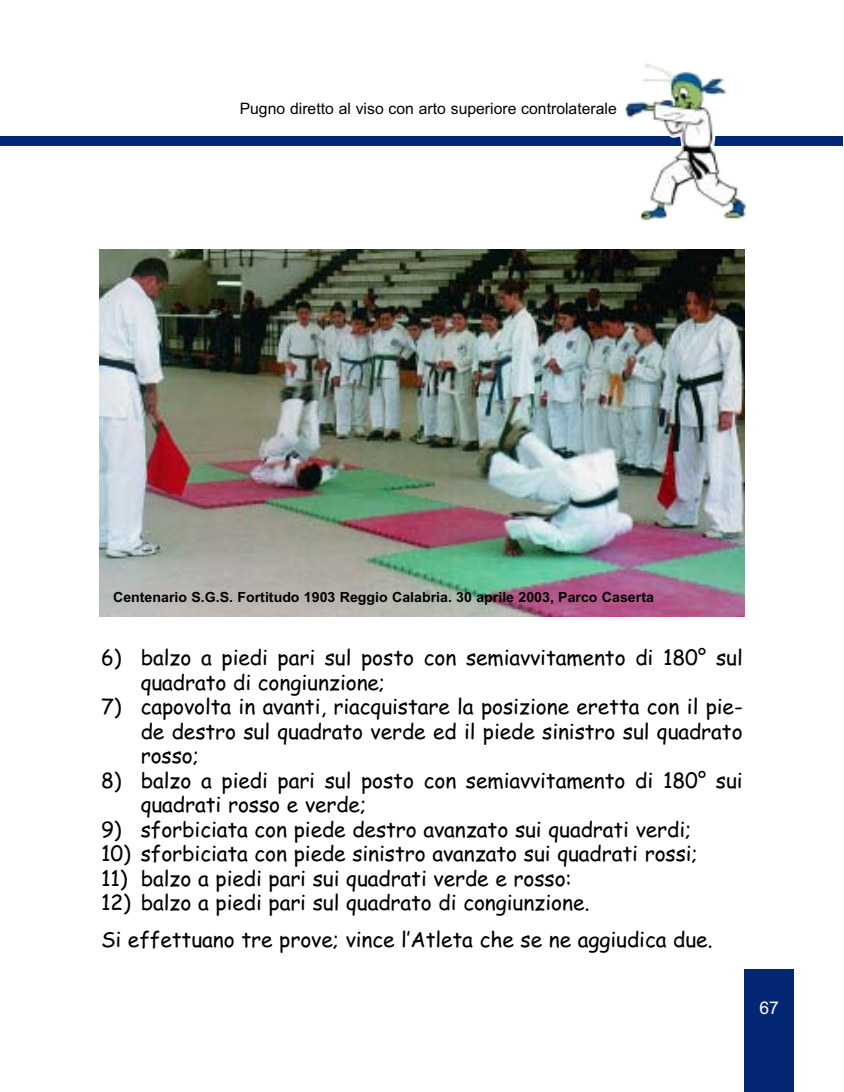
<style>
.page{position:relative;width:844px;height:1092px;background:#fff}
.page>*{position:absolute;margin:0;border:0;box-sizing:border-box;transform-origin:0 0}
.t1{font:21px/24.5px "Comic Sans MS";letter-spacing:-.005em;color:#000}
.t2{font:17.5px "Arial";color:#fff}
.t3{font:15.75px "Arial";color:#000}
.t4{font:700 14px "Arial";color:#000}
</style>
<div class="page">
<div style="left:0;top:136px;width:842px;height:10px;background:#032675"></div>
<img style="left:625px;top:63px;width:122px;height:158px">
<div style="left:744px;top:969px;width:50px;height:123px;background:#032675"></div>
<img style="left:99px;top:250px;width:645px;height:367px">
<p class="t3" style="left:240px;top:103px;width:378px">Pugno diretto al viso con arto superiore controlaterale</p>
<p class="t4" style="left:113px;top:592px;width:542px">Centenario S.G.S. Fortitudo 1903 Reggio Calabria. 30 aprile 2003, Parco Caserta</p>
<p class="t1" style="left:141px;top:648px;width:603px;text-indent:-40px">6) balzo a piedi pari sul posto con semiavvitamento di 180° sul quadrato di congiunzione;</p>
<p class="t1" style="left:141px;top:697px;width:603px;text-align:justify;text-indent:-40px">7) capovolta in avanti, riacquistare la posizione eretta con il pie&shy;de destro sul quadrato verde ed il piede sinistro sul quadrato rosso;</p>
<p class="t1" style="left:141px;top:770px;width:603px;text-indent:-40px">8) balzo a piedi pari sul posto con semiavvitamento di 180° sui quadrati rosso e verde;</p>
<p class="t1" style="left:101px;top:819px;width:592px">9) sforbiciata con piede destro avanzato sui quadrati verdi;</p>
<p class="t1" style="left:101px;top:844px;width:598px">10) sforbiciata con piede sinistro avanzato sui quadrati rossi;</p>
<p class="t1" style="left:101px;top:868px;width:472px">11) balzo a piedi pari sui quadrati verde e rosso:</p>
<p class="t1" style="left:101px;top:887px;width:613px;line-height:36.8px">12) balzo a piedi pari sul quadrato di congiunzione.<br>Si effettuano tre prove; vince l’Atleta che se ne aggiudica due.</p>
<p class="t2" style="left:759px;top:1001px;width:21px">67</p>
</div>
